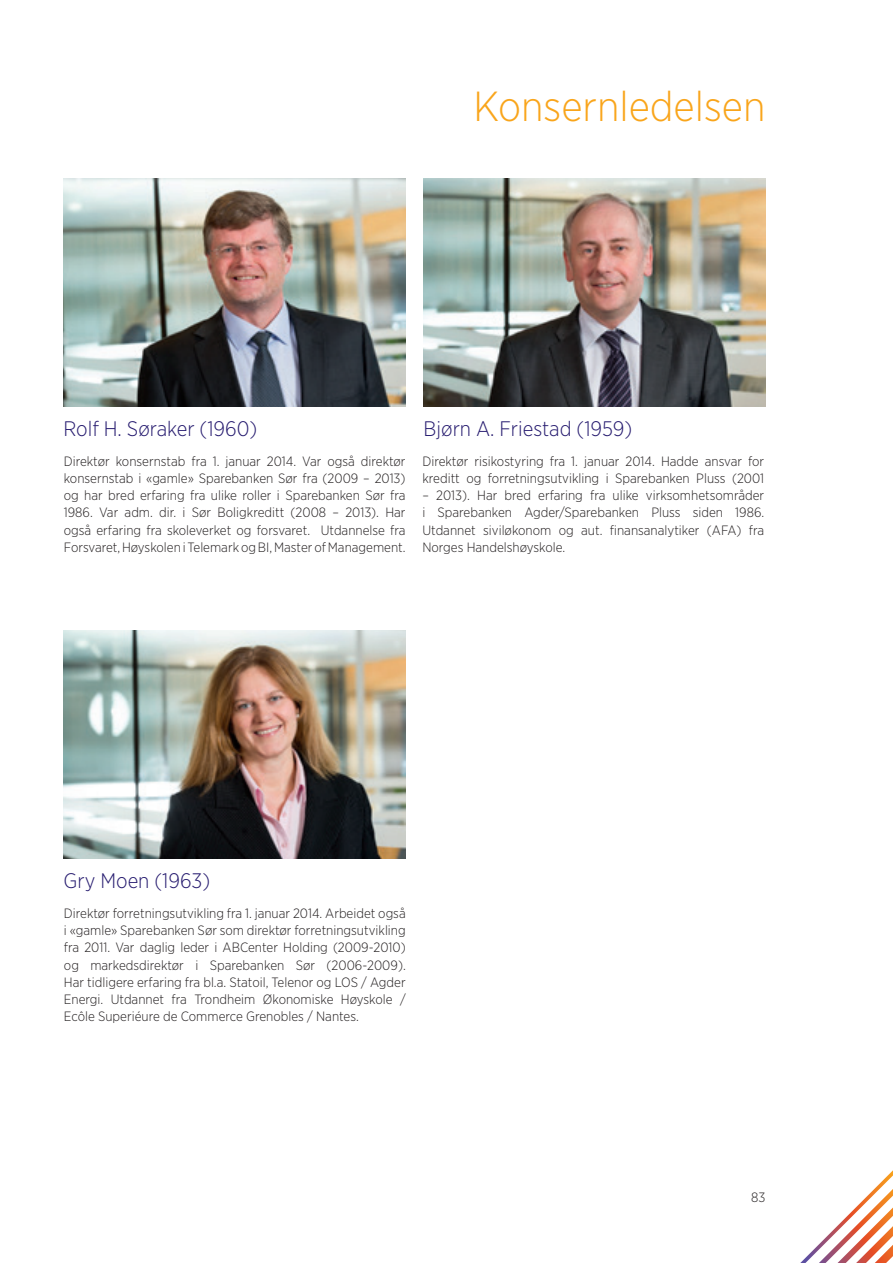
<style>
.page{position:relative;width:893px;height:1263px;background:#fff}
.page>*{position:absolute;margin:0;border:0;box-sizing:border-box;transform-origin:0 0}
.t1{font:300 42px "Gotham Narrow";color:#f9a51b}
.t2{font:300 21px "Gotham Narrow";color:#261b6f}
.t3{font:300 13.5px/17.2px "Gotham Narrow";color:#231f20;text-align:justify}
</style>
<div class="page">
<svg style="left:800px;top:1170px;width:93px;height:93px"></svg>
<img style="left:423px;top:179px;width:342px;height:228px">
<img style="left:64px;top:631px;width:341px;height:228px">
<img style="left:63px;top:179px;width:342px;height:228px">
<h1 class="t1" style="left:474px;top:80px;width:293px">Konsernledelsen</h1>
<h2 class="t2" style="left:63px;top:415px;width:195px">Rolf H. Søraker (1960)</h2>
<p class="t3" style="left:64px;top:452px;width:343px">Direktør konsernstab fra 1. januar 2014. Var også direktør konsernstab i «gamle» Sparebanken Sør fra (2009 – 2013) og har bred erfaring fra ulike roller i Sparebanken Sør fra 1986. Var adm. dir. i Sør Boligkreditt (2008 – 2013). Har også erfaring fra skoleverket og forsvaret. Utdannelse fra Forsvaret, Høyskolen i Telemark og BI, Master of Management.</p>
<h2 class="t2" style="left:424px;top:415px;width:210px">Bjørn A. Friestad (1959)</h2>
<p class="t3" style="left:422px;top:452px;width:343px">Direktør risikostyring fra 1. januar 2014. Hadde ansvar for kreditt og forretningsutvikling i Sparebanken Pluss (2001</p>
<p class="t3" style="left:422px;top:486px;width:343px">– 2013). Har bred erfaring fra ulike virksomhetsområder i Sparebanken Agder/Sparebanken Pluss siden 1986.<br>Utdannet siviløkonom og aut. finansanalytiker (AFA) fra Norges Handelshøyskole.</p>
<h2 class="t2" style="left:64px;top:867px;width:148px">Gry Moen (1963)</h2>
<p class="t3" style="left:64px;top:904px;width:343px">Direktør forretningsutvikling fra 1. januar 2014. Arbeidet også i «gamle» Sparebanken Sør som direktør forretningsutvikling fra 2011. Var daglig leder i ABCenter Holding (2009-2010) og markedsdirektør i Sparebanken Sør (2006-2009).<br>Har tidligere erfaring fra bl.a. Statoil, Telenor og LOS / Agder Energi. Utdannet fra Trondheim Økonomiske Høyskole / Ecôle Superiéure de Commerce Grenobles / Nantes.</p>
<p class="t3" style="left:751px;top:1188px;width:16px">83</p>
</div>
